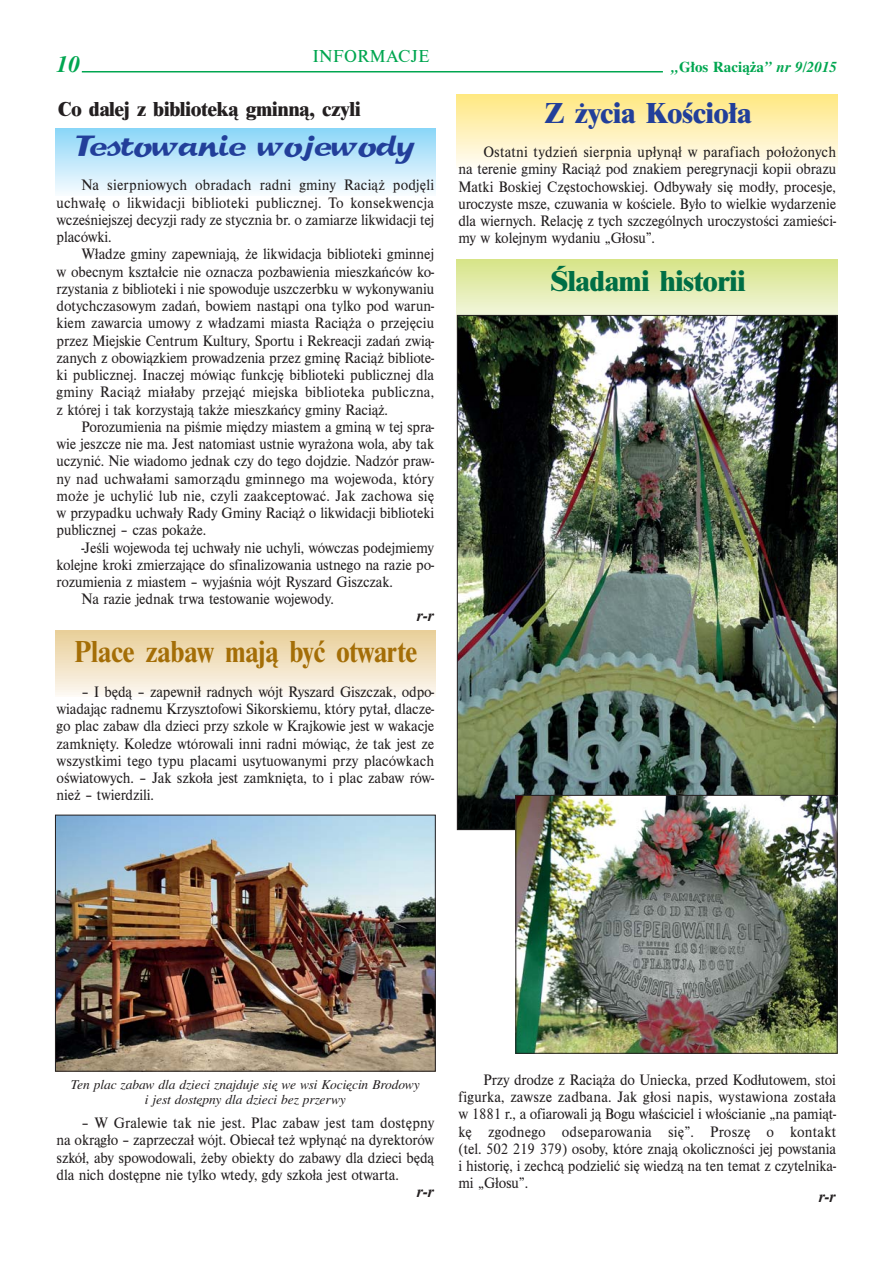
<style>
.page{position:relative;width:893px;height:1263px;background:#fff}
.page>*{position:absolute;margin:0;border:0;box-sizing:border-box;transform-origin:0 0}
.t1{font:31.5px "Nimbus Rom No 9 TCE Bol Con";letter-spacing:-.02em;color:#a46e07}
.t2{font:30px "EFN Rondo";letter-spacing:-.015em;color:#223f9a}
.t3{font:700 expanded 30px "Nimbus Rom No 9 TCE";letter-spacing:-.02em;color:#006f45}
.t4{font:700 expanded 30px "Nimbus Rom No 9 TCE";letter-spacing:-.02em;color:#223f9a}
.t5{font:700 expanded 21px "Nimbus Rom No 9 TCE";letter-spacing:-.02em;color:#231f20}
.t6{font:italic 700 21px "Ptimes";color:#00a650}
.t7{font:18px "Nimbus Rom DCE";letter-spacing:.025em;color:#00a650}
.t8{font:16.5px "Nimbus Rom No 9 LCE Med Ita";color:#231f20;scale:.95 1}
.t9{font:15.75px/17.2px "Nimbus Rom DCE";letter-spacing:-.01em;color:#231f20;text-align:justify;scale:.95 1}
.t10{font:italic 13.5px/15px "Nimbus Rom No 9 LCE";letter-spacing:-.01em;color:#231f20;text-align:center}
.t11{font:700 13.5px "Ptimes";color:#00a650}
.s1{font-style:italic}
</style>
<div class="page">
<div style="left:55px;top:631px;width:381px;height:66px;background:linear-gradient(to bottom,#e8cf98,#fcf8f2)"></div>
<div style="left:55px;top:128px;width:381px;height:68px;background:linear-gradient(to bottom,#8bd6f8,#f7fbfe)"></div>
<div style="left:457px;top:95px;width:380px;height:73px;background:linear-gradient(to bottom,#ffe882,#fffcf6)"></div>
<svg style="left:457px;top:260px;width:380px;height:55px"></svg>
<hr style="left:82px;top:71px;width:581px;height:1px;background:#00a650">
<img style="left:57px;top:817px;width:377px;height:253px">
<div style="left:55px;top:815px;width:381px;height:257px;border:1px solid #231f20"></div>
<img style="left:459px;top:317px;width:376px;height:511px">
<img style="left:517px;top:797px;width:318px;height:255px">
<div style="left:515px;top:795px;width:322px;height:259px;border:1px solid #231f20"></div>
<p class="t7" style="left:313px;top:50px;width:118px">INFORMACJE</p>
<h3 class="t6" style="left:57px;top:55px;width:25px">10</h3>
<p class="t11" style="left:671px;top:62px;width:167px"><span class="s1">„</span>G∏os Racià˝a<span class="s1">” nr 9/2015</span></p>
<h3 class="t5" style="left:58px;top:101px;width:305px">Co da lej z bi blio te ką gmin ną, czy li</h3>
<h2 class="t2" style="left:76px;top:135px;width:340px">Te sto wa nie wo je wo dy</h2>
<p class="t9" style="left:57px;top:178px;width:399px;text-indent:25px">Na sierp nio wych obra dach rad ni gmi ny Ra ciąż pod ję li uchwa łę o li kwi da cji bi blio te ki pu blicz nej. To kon se kwen cja wcze śniej szej de cy zji ra dy ze stycz nia br. o za mia rze li kwi da cji tej pla ców ki.</p>
<p class="t9" style="left:57px;top:247px;width:399px;text-indent:25px">Wła dze gmi ny za pew nia ją, że li kwi da cja bi blio te ki gmin nej w obec nym kształ cie nie ozna cza po zba wie nia miesz kań ców ko - rzy sta nia z bi blio te ki i nie spo wo du je uszczerb ku w wy ko ny wa niu do tych cza so wym za dań, bo wiem na stą pi ona tyl ko pod wa run - kiem za war cia umo wy z wła dza mi mia sta Ra cią ża o prze ję ciu przez Miej skie Cen trum Kul tu ry, Spor tu i Re kre acji za dań zwią - za nych z obo wiąz kiem pro wa dze nia przez gmi nę Ra ciąż bi blio te - ki pu blicz nej. Ina czej mó wiąc funk cję bi blio te ki pu blicz nej dla gmi ny Ra ciąż mia ła by prze jąć miej ska bi blio te ka pu blicz na, z któ rej i tak ko rzy sta ją tak że miesz kań cy gmi ny Ra ciąż.</p>
<p class="t9" style="left:57px;top:419px;width:399px;text-indent:25px">Po ro zu mie nia na pi śmie mię dzy mia stem a gmi ną w tej spra - wie jesz cze nie ma. Jest na to miast ust nie wy ra żo na wo la, aby tak uczy nić. Nie wia do mo jed nak czy do te go doj dzie. Nad zór praw - ny nad uchwa ła mi sa mo rzą du gmin ne go ma wo je wo da, któ ry mo że je uchy lić lub nie, czy li za ak cep to wać. Jak za cho wa się w przy pad ku uchwa ły Ra dy Gmi ny Ra ciąż o li kwi da cji bi blio te ki pu blicz nej – czas po ka że.</p>
<p class="t9" style="left:81px;top:540px;width:373px">-Je śli wo je wo da tej uchwa ły nie uchy li, wów czas po dej mie my</p>
<p class="t9" style="left:57px;top:557px;width:399px">ko lej ne kro ki zmie rza ją ce do sfi na li zo wa nia ust ne go na ra zie po -</p>
<p class="t9" style="left:57px;top:574px;width:356px">ro zu mie nia z mia stem – wy ja śnia wójt Ry szard Gisz czak.</p>
<p class="t9" style="left:81px;top:592px;width:267px">Na ra zie jed nak trwa te sto wa nie wo je wo dy.</p>
<p class="t8" style="left:417px;top:610px;width:19px">r -r</p>
<h1 class="t1" style="left:75px;top:640px;width:344px">Pla ce za baw ma ją być otwar te</h1>
<p class="t9" style="left:57px;top:684px;width:399px;text-indent:25px">– I bę dą – za pew nił rad nych wójt Ry szard Gisz czak, od po - wia da jąc rad ne mu Krzysz to fo wi Si kor skie mu, któ ry py tał, dla cze - go plac za baw dla dzie ci przy szko le w Kraj ko wie jest w wa ka cje za mknię ty. Ko le dze wtó ro wa li in ni rad ni mó wiąc, że tak jest ze wszyst ki mi te go ty pu pla ca mi usy tu owa ny mi przy pla ców kach oświa to wych. – Jak szko ła jest za mknię ta, to i plac za baw rów - nież – twier dzi li.</p>
<h2 class="t4" style="left:544px;top:101px;width:209px">Z ży cia Ko ścio ła</h2>
<p class="t9" style="left:458px;top:144px;width:399px;text-indent:25px">Ostat ni ty dzień sierp nia upły nął w pa ra fiach po ło żo nych na te re nie gmi ny Ra ciąż pod zna kiem pe re gry na cji ko pii ob ra zu Mat ki Bo skiej Czę sto chow skiej. Od by wa ły się mo dły, pro ce sje, uro czy ste msze, czu wa nia w ko ście le. By ło to wiel kie wy da rze nie dla wier nych. Re la cję z tych szcze gól nych uro czy sto ści za mie ści - my w ko lej nym wy da niu „Gło su”.</p>
<h2 class="t3" style="left:550px;top:270px;width:197px">Śla da mi hi sto rii</h2>
<p class="t10" style="left:71px;top:1078px;width:350px">Ten plac zabaw dla dzieci znajduje się we wsi Kocięcin Brodowy i jest dostępny dla dzieci bez przerwy</p>
<p class="t9" style="left:57px;top:1115px;width:399px;text-indent:25px">– W Gra le wie tak nie jest. Plac za baw jest tam do stęp ny na okrą gło – za prze czał wójt. Obie cał też wpły nąć na dy rek to rów szkół, aby spo wo do wa li, żeby obiek ty do za ba wy dla dzie ci bę dą dla nich do stęp ne nie tyl ko wte dy, gdy szko ła jest otwar ta.</p>
<p class="t8" style="left:417px;top:1185px;width:19px">r -r</p>
<p class="t9" style="left:458px;top:1072px;width:399px;text-indent:25px">Przy dro dze z Ra cią ża do Uniec ka, przed Ko dłu to wem, stoi fi gur ka, za wsze za dba na. Jak gło si na pis, wy sta wio na zo sta ła w 1881 r., a ofia ro wa li ją Bo gu wła ści ciel i wło ścia nie „na pa miąt - kę zgod ne go od se pa ro wa nia się”. Pro szę o kon takt (tel. 502 219 379) oso by, któ re zna ją oko licz no ści jej po wsta nia i hi sto rię, i ze chcą po dzie lić się wie dzą na ten te mat z czy tel ni ka - mi „Gło su”.</p>
<p class="t8" style="left:819px;top:1190px;width:19px">r -r</p>
</div>
